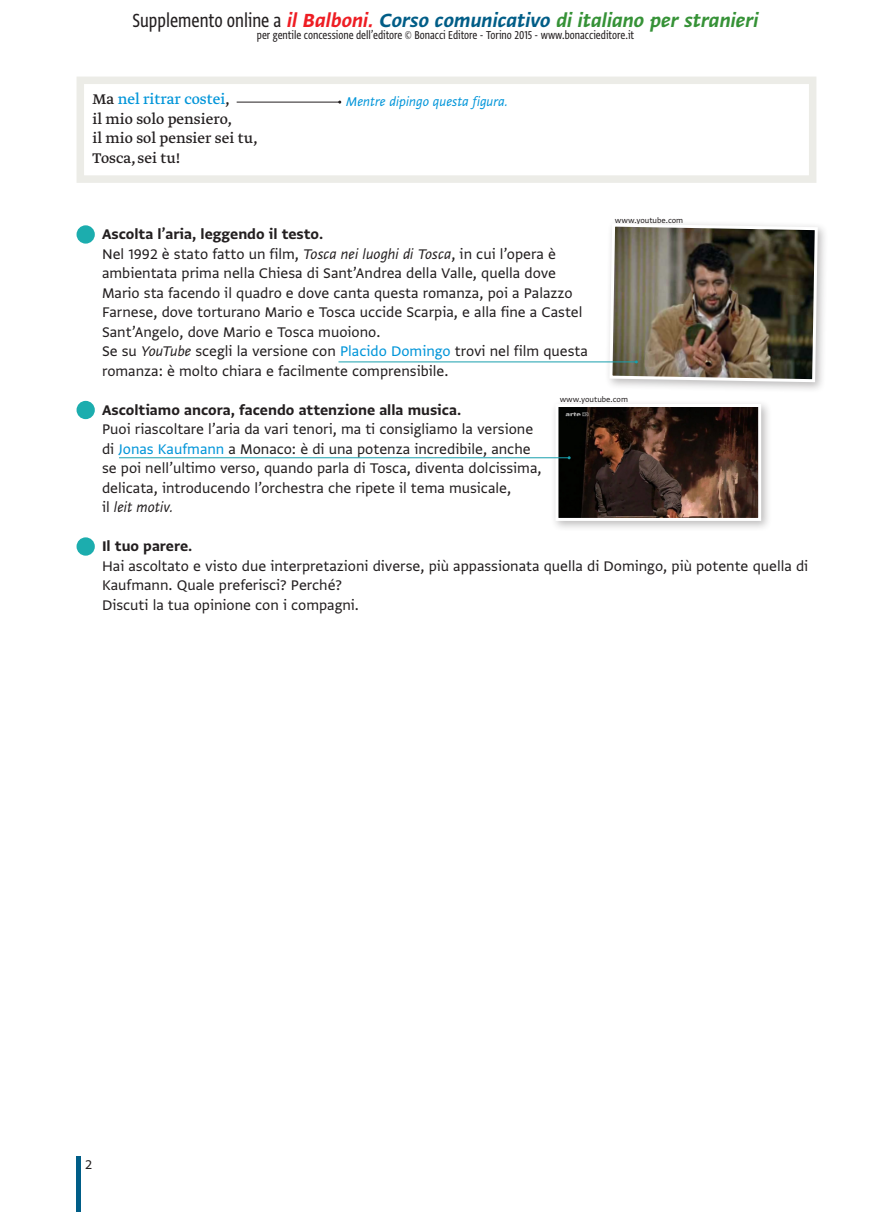
<style>
.page{position:relative;width:893px;height:1212px;background:#fff}
.page>*{position:absolute;margin:0;border:0;box-sizing:border-box;transform-origin:0 0}
.t1{font:22.5px "Greta Sans Std Bld Ita";color:#369237}
.ESE_testo_Regular{font:16.5px/19.5px "Greta Sans Std";color:#231f20}
.ESE_consegna{font:16.5px "Greta Sans Std Bld";color:#231f20}
.OP_brano{font:16.5px/19.5px "Greta Text Pro";color:#231f20}
.t2{font:italic 15px "Greta Sans Std";color:#0095d9}
.t3{font:15px "Greta Sans Std";color:#231f20}
.t4{font:13.5px "Greta Sans Cnd Std";color:#231f20}
.Dida{font:9px "Greta Sans Std";color:#231f20}
.s1{font-family:"Greta Sans Cnd Std";color:#231f20}
.s2{color:#ee1d23}
.s3{color:#005d87}
.s4{color:#0095d9}
.s5{font-style:italic}
</style>
<div class="page">
<hr style="left:77px;top:1156px;width:4px;height:56px;background:#005d87">
<div style="left:77px;top:225px;width:18px;height:19px;background:#1cadae;border-radius:50%"></div>
<div style="left:77px;top:401px;width:18px;height:18px;background:#1cadae;border-radius:50%"></div>
<div style="left:77px;top:537px;width:18px;height:19px;background:#1cadae;border-radius:50%"></div>
<div style="left:77px;top:77px;width:739px;height:106px;border:8px solid #ecece7"></div>
<hr style="left:237px;top:102px;width:103px;height:1px;background:#231f20">
<div style="left:605px;top:219px;width:224px;height:174px;background:#231f20;opacity:.3"></div>
<div style="left:550px;top:399px;width:222px;height:133px;background:#231f20;opacity:.3"></div>
<img style="left:559px;top:408px;width:198px;height:109px">
<div style="left:555px;top:404px;width:206px;height:117px;border:3px solid #fff"></div>
<hr style="left:338px;top:361px;width:298px;height:1px;background:#189fad">
<img style="left:608px;top:222px;width:211px;height:162px">
<hr style="left:119px;top:457px;width:450px;height:1px;background:#189fad">
<h1 class="t1" style="left:132px;top:7px;width:628px"><span class="s1">Supplemento online a</span> <span class="s2">il Balboni.</span> <span class="s3">Corso comunicativo</span> di italiano per stranieri</h1>
<p class="t4" style="left:257px;top:27px;width:379px">per gentile concessione dell’editore © Bonacci Editore - Torino 2015 - www.bonaccieditore.it</p>
<p class="OP_brano" style="left:93px;top:90px;width:167px">Ma <span class="s4">nel ritrar costei</span>,<br>il mio solo pensiero,<br>il mio sol pensier sei tu,<br>Tosca, sei tu!</p>
<p class="t2" style="left:346px;top:93px;width:163px">Mentre dipingo questa figura.</p>
<p class="Dida" style="left:615px;top:215px;width:70px">www.youtube.com</p>
<p class="ESE_consegna" style="left:102px;top:225px;width:223px">Ascolta l’aria, leggendo il testo.</p>
<p class="ESE_testo_Regular" style="left:102px;top:244px;width:482px">Nel 1992 è stato fatto un film, <span class="s5">Tosca nei luoghi di Tosca</span>, in cui l’opera è ambientata prima nella Chiesa di Sant’Andrea della Valle, quella dove Mario sta facendo il quadro e dove canta questa romanza, poi a Palazzo Farnese, dove torturano Mario e Tosca uccide Scarpia, e alla fine a Castel Sant’Angelo, dove Mario e Tosca muoiono.</p>
<p class="ESE_testo_Regular" style="left:102px;top:341px;width:487px">Se su <span class="s5">YouTube</span> scegli la versione con <span class="s4">Placido Domingo</span> trovi nel film questa romanza: è molto chiara e facilmente comprensibile.</p>
<p class="ESE_consegna" style="left:102px;top:400px;width:361px">Ascoltiamo ancora, facendo attenzione alla musica.</p>
<p class="ESE_testo_Regular" style="left:102px;top:419px;width:441px">Puoi riascoltare l’aria da vari tenori, ma ti consigliamo la versione di <span class="s4">Jonas Kaufmann</span> a Monaco: è di una potenza incredibile, anche se poi nell’ultimo verso, quando parla di Tosca, diventa dolcissima, delicata, introducendo l’orchestra che ripete il tema musicale,<br>il <span class="s5">leit motiv.</span></p>
<p class="ESE_consegna" style="left:102px;top:537px;width:92px">Il tuo parere.</p>
<p class="ESE_testo_Regular" style="left:102px;top:556px;width:708px">Hai ascoltato e visto due interpretazioni diverse, più appassionata quella di Domingo, più potente quella di<br>Kaufmann. Quale preferisci? Perché?</p>
<p class="ESE_testo_Regular" style="left:102px;top:595px;width:258px">Discuti la tua opinione con i compagni.</p>
<p class="Dida" style="left:560px;top:394px;width:70px">www.youtube.com</p>
<p class="t3" style="left:85px;top:1156px;width:9px">2</p>
</div>
